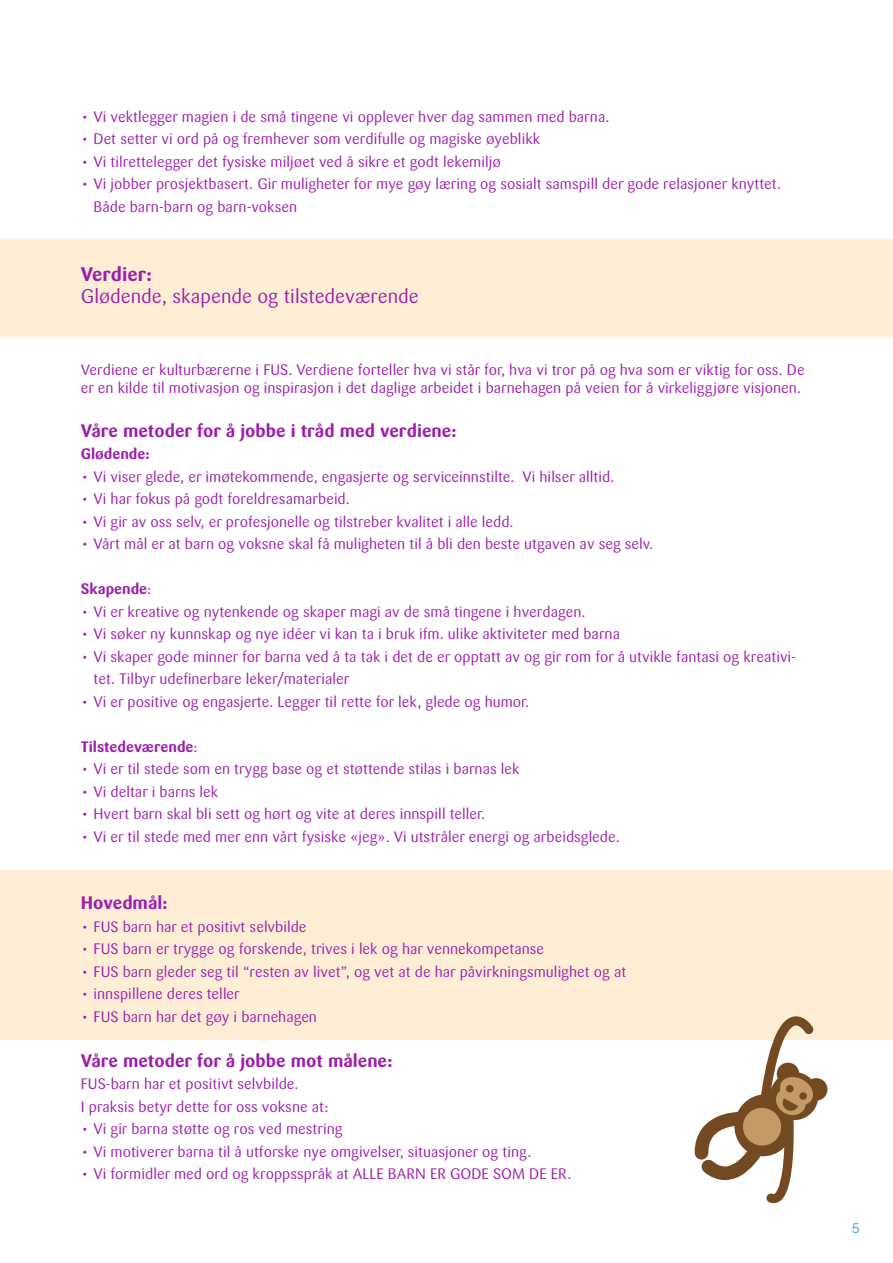
<style>
.page{position:relative;width:893px;height:1263px;background:#fff}
.page>*{position:absolute;margin:0;border:0;box-sizing:border-box;transform-origin:0 0}
.t1{font:19.5px "Sari OT";color:#9c1dab}
.t2{font:700 19.5px "Sari OT";color:#9c1dab}
.t3{font:700 18px "Sari OT";color:#9c1dab}
.t4{font:15px/22.5px "Sari OT";color:#9c1dab}
.t5{font:700 15px "Sari OT";color:#9c1dab}
.t6{font:13.5px "Raleway";color:#388bc6}
.s1{font-weight:400}
</style>
<div class="page">
<div style="left:0;top:239px;width:893px;height:98px;background:#ffeed6"></div>
<div style="left:0;top:870px;width:893px;height:170px;background:#ffeed6"></div>
<svg style="left:695px;top:1016px;width:133px;height:187px"></svg>
<p class="t4" style="left:81px;top:105px;width:530px">• Vi vektlegger magien i de små tingene vi opplever hver dag sammen med barna.</p>
<p class="t4" style="left:81px;top:127px;width:461px">• Det setter vi ord på og fremhever som verdifulle og magiske øyeblikk</p>
<p class="t4" style="left:81px;top:150px;width:422px">• Vi tilrettelegger det fysiske miljøet ved å sikre et godt lekemiljø</p>
<p class="t4" style="left:94px;top:172px;width:689px;text-indent:-13px">• Vi jobber prosjektbasert. Gir muligheter for mye gøy læring og sosialt samspill der gode relasjoner knyttet.<br>Både barn-barn og barn-voksen</p>
<h1 class="t2" style="left:81px;top:261px;width:73px">Verdier:</h1>
<h1 class="t1" style="left:81px;top:284px;width:340px">Glødende, skapende og tilstedeværende</h1>
<p class="t4" style="left:81px;top:361px;width:725px;line-height:18px">Verdiene er kulturbærerne i FUS. Verdiene forteller hva vi står for, hva vi tror på og hva som er viktig for oss. De er en kilde til motivasjon og inspirasjon i det daglige arbeidet i barnehagen på veien for å virkeliggjøre visjonen.</p>
<p class="t3" style="left:81px;top:419px;width:377px">Våre metoder for å jobbe i tråd med verdiene:</p>
<p class="t5" style="left:81px;top:444px;width:71px">Glødende:</p>
<p class="t4" style="left:81px;top:465px;width:535px">• Vi viser glede, er imøtekommende, engasjerte og serviceinnstilte. Vi hilser alltid.</p>
<p class="t4" style="left:81px;top:487px;width:271px">• Vi har fokus på godt foreldresamarbeid.</p>
<p class="t4" style="left:81px;top:510px;width:434px">• Vi gir av oss selv, er profesjonelle og tilstreber kvalitet i alle ledd.</p>
<p class="t4" style="left:81px;top:532px;width:574px">• Vårt mål er at barn og voksne skal få muligheten til å bli den beste utgaven av seg selv.</p>
<p class="t5" style="left:81px;top:579px;width:72px">Skapende<span class="s1">:</span></p>
<p class="t4" style="left:81px;top:600px;width:506px">• Vi er kreative og nytenkende og skaper magi av de små tingene i hverdagen.</p>
<p class="t4" style="left:81px;top:622px;width:541px">• Vi søker ny kunnskap og nye idéer vi kan ta i bruk ifm. ulike aktiviteter med barna</p>
<p class="t4" style="left:94px;top:645px;width:704px;text-indent:-13px">• Vi skaper gode minner for barna ved å ta tak i det de er opptatt av og gir rom for å utvikle fantasi og kreativi&shy;tet. Tilbyr udefinerbare leker/materialer</p>
<p class="t4" style="left:81px;top:690px;width:450px">• Vi er positive og engasjerte. Legger til rette for lek, glede og humor.</p>
<p class="t5" style="left:81px;top:737px;width:118px">Tilstedeværende<span class="s1">:</span></p>
<p class="t4" style="left:81px;top:757px;width:440px">• Vi er til stede som en trygg base og et støttende stilas i barnas lek</p>
<p class="t4" style="left:81px;top:780px;width:139px">• Vi deltar i barns lek</p>
<p class="t4" style="left:81px;top:802px;width:406px">• Hvert barn skal bli sett og hørt og vite at deres innspill teller.</p>
<p class="t4" style="left:81px;top:825px;width:540px">• Vi er til stede med mer enn vårt fysiske «jeg». Vi utstråler energi og arbeidsglede.</p>
<p class="t3" style="left:81px;top:891px;width:88px">Hovedmål:</p>
<p class="t4" style="left:81px;top:915px;width:227px">• FUS barn har et positivt selvbilde</p>
<p class="t4" style="left:81px;top:937px;width:465px">• FUS barn er trygge og forskende, trives i lek og har vennekompetanse</p>
<p class="t4" style="left:81px;top:960px;width:547px">• FUS barn gleder seg til “resten av livet”, og vet at de har påvirkningsmulighet og at</p>
<p class="t4" style="left:81px;top:982px;width:161px">• innspillene deres teller</p>
<p class="t4" style="left:81px;top:1005px;width:238px">• FUS barn har det gøy i barnehagen</p>
<p class="t3" style="left:81px;top:1049px;width:313px">Våre metoder for å jobbe mot målene:</p>
<p class="t4" style="left:81px;top:1072px;width:249px">FUS-barn har et positivt selvbilde.<br>I praksis betyr dette for oss voksne at:</p>
<p class="t4" style="left:81px;top:1117px;width:263px">• Vi gir barna støtte og ros ved mestring</p>
<p class="t4" style="left:81px;top:1140px;width:452px">• Vi motiverer barna til å utforske nye omgivelser, situasjoner og ting.</p>
<p class="t4" style="left:81px;top:1162px;width:492px">• Vi formidler med ord og kroppsspråk at ALLE BARN ER GODE SOM DE ER.</p>
<p class="t6" style="left:852px;top:1218px;width:9px">5</p>
</div>
